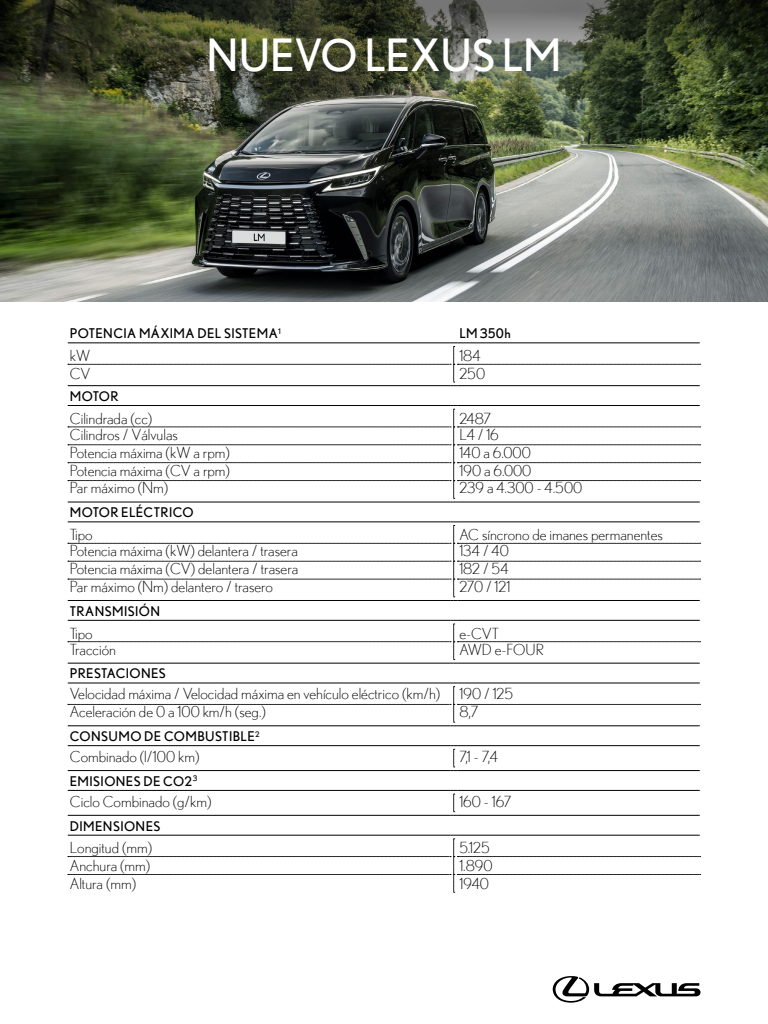
<style>
.page{position:relative;width:768px;height:1024px;background:#fff}
.page>*{position:absolute;margin:0;border:0;box-sizing:border-box;transform-origin:0 0}
.t1{font:44.3px "Nobel";color:#fff}
.t2{font:300 15.2px "Nobel";color:#000}
.t3{font:13.3px "Nobel";letter-spacing:.03em;color:#000}
</style>
<div class="page">
<img style="left:0;top:110px;width:768px;height:192px">
<svg style="left:0;top:0;width:768px;height:110px;background:#434934"></svg>
<svg style="left:553px;top:976px;width:148px;height:27px"></svg>
<svg style="left:68px;top:343px;width:633px;height:44px"></svg>
<hr style="left:68px;top:746px;width:382px;height:1px;background:#000">
<hr style="left:457px;top:746px;width:243px;height:1px;background:#000">
<hr style="left:68px;top:790px;width:382px;height:1px;background:#000">
<hr style="left:457px;top:790px;width:243px;height:1px;background:#000">
<svg style="left:68px;top:405px;width:633px;height:98px"></svg>
<hr style="left:457px;top:502px;width:243px;height:1px;background:#000">
<svg style="left:68px;top:522px;width:633px;height:79px"></svg>
<hr style="left:457px;top:600px;width:243px;height:1px;background:#000">
<hr style="left:457px;top:343px;width:243px;height:1px;background:#000">
<svg style="left:68px;top:835px;width:633px;height:58px"></svg>
<svg style="left:68px;top:620px;width:633px;height:44px"></svg>
<hr style="left:457px;top:663px;width:243px;height:1px;background:#000">
<svg style="left:68px;top:683px;width:633px;height:44px"></svg>
<hr style="left:457px;top:726px;width:243px;height:1px;background:#000">
<hr style="left:68px;top:770px;width:382px;height:1px;background:#000">
<svg style="left:450px;top:746px;width:7px;height:25px"></svg>
<hr style="left:457px;top:770px;width:243px;height:1px;background:#000">
<hr style="left:68px;top:815px;width:382px;height:1px;background:#000">
<svg style="left:450px;top:790px;width:7px;height:26px"></svg>
<hr style="left:457px;top:815px;width:243px;height:1px;background:#000">
<h1 class="t1" style="left:207px;top:30px;width:356px">NUEVO LEXUS LM</h1>
<p class="t3" style="left:70px;top:326px;width:212px">POTENCIA MÁXIMA DEL SISTEMA<sup>1</sup></p>
<p class="t3" style="left:459px;top:326px;width:53px">LM 350h</p>
<p class="t2" style="left:70px;top:347px;width:22px">kW</p>
<p class="t2" style="left:459px;top:347px;width:23px">184</p>
<p class="t2" style="left:70px;top:365px;width:22px">CV</p>
<p class="t2" style="left:459px;top:365px;width:27px">250</p>
<p class="t3" style="left:70px;top:388px;width:50px">MOTOR</p>
<p class="t2" style="left:70px;top:410px;width:84px">Cilindrada (cc)</p>
<p class="t2" style="left:459px;top:410px;width:33px">2487</p>
<p class="t2" style="left:70px;top:426px;width:110px">Cilindros / Válvulas</p>
<p class="t2" style="left:459px;top:426px;width:41px">L4 / 16</p>
<p class="t2" style="left:70px;top:444px;width:161px">Potencia máxima (kW a rpm)</p>
<p class="t2" style="left:459px;top:444px;width:73px">140 a 6.000</p>
<p class="t2" style="left:70px;top:461px;width:162px">Potencia máxima (CV a rpm)</p>
<p class="t2" style="left:459px;top:461px;width:74px">190 a 6.000</p>
<p class="t2" style="left:70px;top:479px;width:100px">Par máximo (Nm)</p>
<p class="t2" style="left:459px;top:479px;width:125px">239 a 4.300 - 4.500</p>
<p class="t3" style="left:70px;top:505px;width:125px">MOTOR ELÉCTRICO</p>
<p class="t2" style="left:70px;top:526px;width:24px">Tipo</p>
<p class="t2" style="left:459px;top:526px;width:205px">AC síncrono de imanes permanentes</p>
<p class="t2" style="left:70px;top:542px;width:230px">Potencia máxima (kW) delantera / trasera</p>
<p class="t2" style="left:459px;top:542px;width:51px">134 / 40</p>
<p class="t2" style="left:70px;top:560px;width:230px">Potencia máxima (CV) delantera / trasera</p>
<p class="t2" style="left:459px;top:560px;width:51px">182 / 54</p>
<p class="t2" style="left:70px;top:578px;width:205px">Par máximo (Nm) delantero / trasero</p>
<p class="t2" style="left:459px;top:578px;width:52px">270 / 121</p>
<p class="t3" style="left:70px;top:603px;width:92px">TRANSMISIÓN</p>
<p class="t2" style="left:70px;top:624px;width:24px">Tipo</p>
<p class="t2" style="left:459px;top:624px;width:41px">e-CVT</p>
<p class="t2" style="left:70px;top:640px;width:48px">Tracción</p>
<p class="t2" style="left:459px;top:640px;width:86px">AWD e-FOUR</p>
<p class="t3" style="left:70px;top:666px;width:98px">PRESTACIONES</p>
<p class="t2" style="left:70px;top:685px;width:372px">Velocidad máxima / Velocidad máxima en vehículo eléctrico (km/h)</p>
<p class="t2" style="left:459px;top:685px;width:55px">190 / 125</p>
<p class="t2" style="left:70px;top:703px;width:198px">Aceleración de 0 a 100 km/h (seg.)</p>
<p class="t2" style="left:459px;top:703px;width:21px">8,7</p>
<p class="t3" style="left:70px;top:729px;width:191px">CONSUMO DE COMBUSTIBLE<sup>2</sup></p>
<p class="t2" style="left:70px;top:748px;width:131px">Combinado (l/100 km)</p>
<p class="t2" style="left:459px;top:748px;width:40px">7,1 - 7,4</p>
<p class="t3" style="left:70px;top:773px;width:129px">EMISIONES DE CO2<sup>3</sup></p>
<p class="t2" style="left:70px;top:793px;width:143px">Ciclo Combinado (g/km)</p>
<p class="t2" style="left:459px;top:793px;width:54px">160 - 167</p>
<p class="t3" style="left:70px;top:818px;width:92px">DIMENSIONES</p>
<p class="t2" style="left:70px;top:839px;width:84px">Longitud (mm)</p>
<p class="t2" style="left:459px;top:839px;width:32px">5.125</p>
<p class="t2" style="left:70px;top:857px;width:82px">Anchura (mm)</p>
<p class="t2" style="left:459px;top:857px;width:35px">1.890</p>
<p class="t2" style="left:70px;top:875px;width:68px">Altura (mm)</p>
<p class="t2" style="left:459px;top:875px;width:31px">1940</p>
</div>
